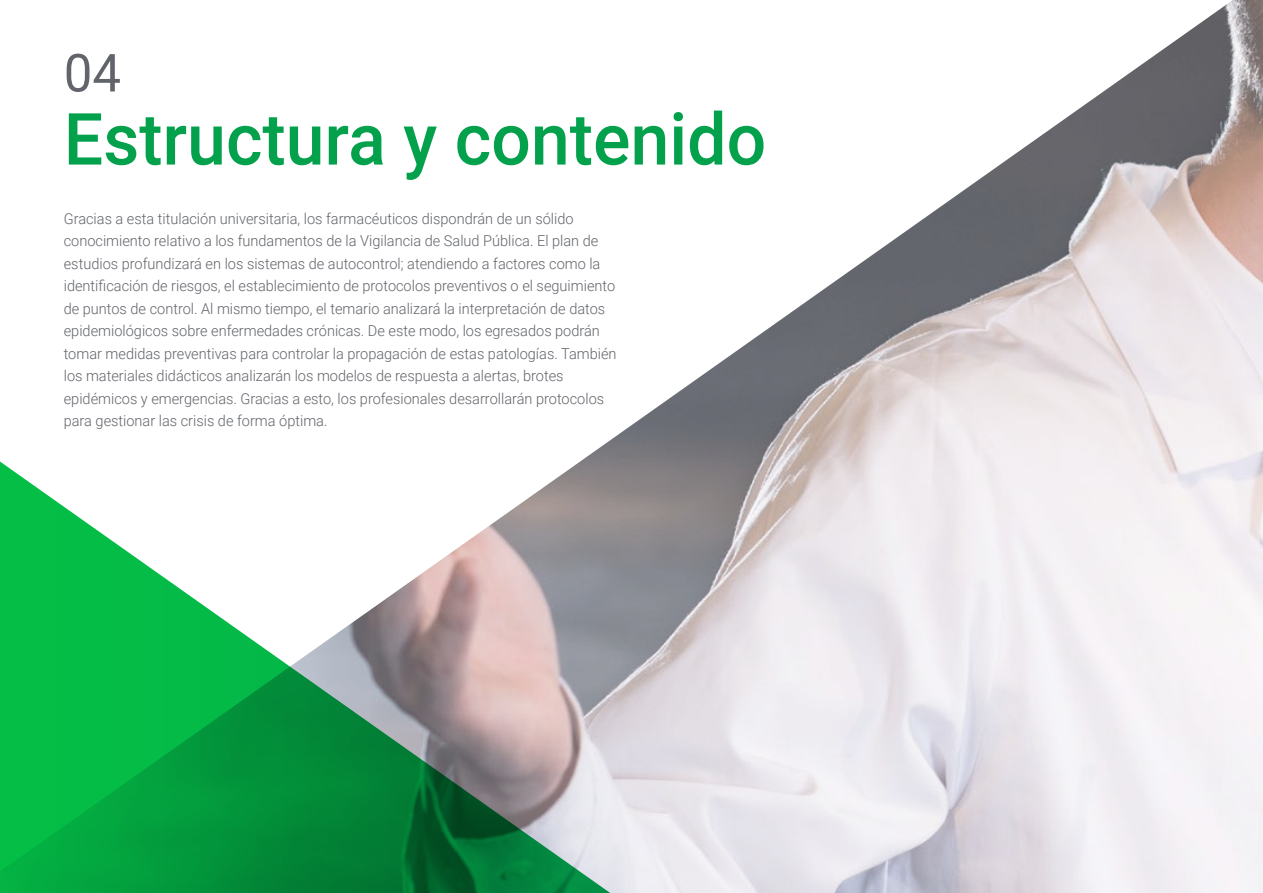
<style>
.page{position:relative;width:1263px;height:893px;background:#fff}
.page>*{position:absolute;margin:0;border:0;box-sizing:border-box;transform-origin:0 0}
.t1{font:500 72px "Roboto";color:#04a14d}
.t2{font:52.5px "Roboto";color:#61646a}
.t3{font:300 15px/22.5px "Roboto";color:#61646a}
</style>
<div class="page">
<img style="left:602px;top:0;width:661px;height:893px">
<svg style="left:0;top:446px;width:640px;height:447px"></svg>
<h2 class="t2" style="left:64px;top:36px;width:59px">04</h2>
<h1 class="t1" style="left:64px;top:89px;width:704px">Estructura y contenido</h1>
<p class="t3" style="left:64px;top:207px;width:554px">Gracias a esta titulación universitaria, los farmacéuticos dispondrán de un sólido conocimiento relativo a los fundamentos de la Vigilancia de Salud Pública. El plan de estudios profundizará en los sistemas de autocontrol; atendiendo a factores como la identificación de riesgos, el establecimiento de protocolos preventivos o el seguimiento de puntos de control. Al mismo tiempo, el temario analizará la interpretación de datos epidemiológicos sobre enfermedades crónicas. De este modo, los egresados podrán tomar medidas preventivas para controlar la propagación de estas patologías. También los materiales didácticos analizarán los modelos de respuesta a alertas, brotes epidémicos y emergencias. Gracias a esto, los profesionales desarrollarán protocolos para gestionar las crisis de forma óptima.</p>
</div>
